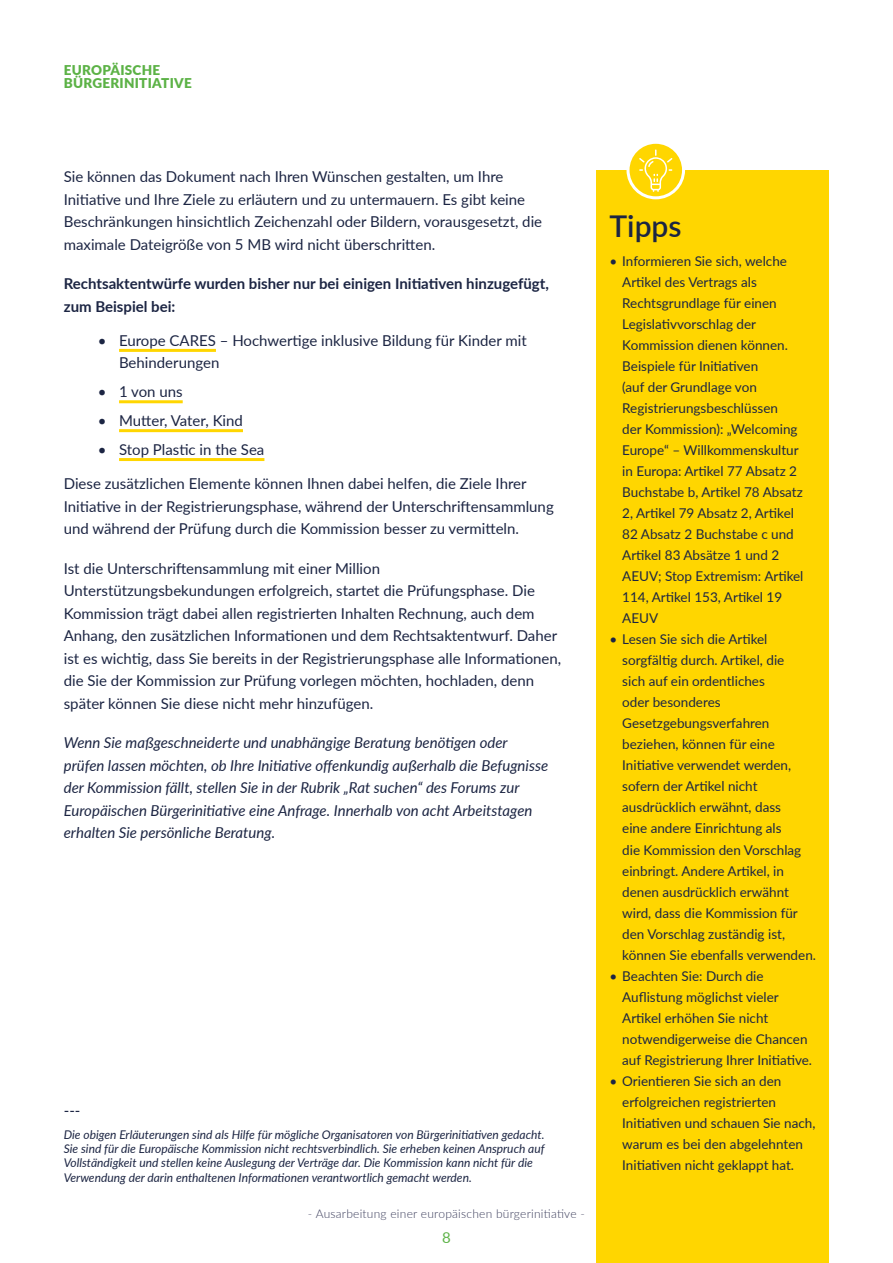
<style>
.page{position:relative;width:893px;height:1263px;background:#fff}
.page>*{position:absolute;margin:0;border:0;box-sizing:border-box;transform-origin:0 0}
.t1{font:600 30px "Lato";color:#1c2543}
.t2{font:15px/22.5px "Lato";color:#1c2543}
.t3{font:italic 15px/22.5px "Lato";color:#1c2543}
.t4{font:700 15px/22.5px "Lato";color:#1c2543}
.t5{font:15px "Lato";color:#5cb246}
.t6{font:13.5px/21px "Lato";color:#1c2543}
.t7{font:900 13.5px/13.5px "Lato";letter-spacing:.02em;color:#5cb246}
.t8{font:italic 12px/14.4px "Lato";color:#1c2543}
.t9{font:300 12px "Lato";letter-spacing:.02em;color:#3c3e5c}
</style>
<div class="page">
<hr style="left:119px;top:349px;width:97px;height:3px;background:#ffd600">
<hr style="left:119px;top:400px;width:64px;height:3px;background:#ffd600">
<hr style="left:119px;top:429px;width:124px;height:3px;background:#ffd600">
<hr style="left:119px;top:458px;width:145px;height:3px;background:#ffd600">
<div style="left:597px;top:170px;width:232px;height:1093px;background:#ffd600"></div>
<svg style="left:628px;top:142px;width:55px;height:56px"></svg>
<div style="left:626px;top:141px;width:59px;height:58px;border:3px solid #fff;border-radius:50%"></div>
<svg style="left:639px;top:149px;width:33px;height:43px"></svg>
<p class="t7" style="left:64px;top:62px;width:129px">EUROPÄISCHE<br>BÜRGERINITIATIVE</p>
<p class="t2" style="left:64px;top:165px;width:480px">Sie können das Dokument nach Ihren Wünschen gestalten, um Ihre Initiative und Ihre Ziele zu erläutern und zu untermauern. Es gibt keine Beschränkungen hinsichtlich Zeichenzahl oder Bildern, vorausgesetzt, die maximale Dateigröße von 5 MB wird nicht überschritten.</p>
<p class="t4" style="left:64px;top:272px;width:487px">Rechtsaktentwürfe wurden bisher nur bei einigen Initiativen hinzugefügt, zum Beispiel bei:</p>
<p class="t2" style="left:119px;top:329px;width:409px;text-indent:-21px">• Europe CARES – Hochwertige inklusive Bildung für Kinder mit<br>Behinderungen</p>
<p class="t2" style="left:98px;top:380px;width:86px">• 1 von uns</p>
<p class="t2" style="left:98px;top:409px;width:147px">• Mutter, Vater, Kind</p>
<p class="t2" style="left:98px;top:438px;width:168px">• Stop Plastic in the Sea</p>
<p class="t2" style="left:64px;top:472px;width:491px">Diese zusätzlichen Elemente können Ihnen dabei helfen, die Ziele Ihrer<br>Initiative in der Registrierungsphase, während der Unterschriftensammlung und während der Prüfung durch die Kommission besser zu vermitteln.</p>
<p class="t2" style="left:64px;top:556px;width:499px">Ist die Unterschriftensammlung mit einer Million Unterstützungsbekundungen erfolgreich, startet die Prüfungsphase. Die Kommission trägt dabei allen registrierten Inhalten Rechnung, auch dem Anhang, den zusätzlichen Informationen und dem Rechtsaktentwurf. Daher ist es wichtig, dass Sie bereits in der Registrierungsphase alle Informationen, die Sie der Kommission zur Prüfung vorlegen möchten, hochladen, denn später können Sie diese nicht mehr hinzufügen.</p>
<p class="t3" style="left:64px;top:731px;width:486px">Wenn Sie maßgeschneiderte und unabhängige Beratung benötigen oder prüfen lassen möchten, ob Ihre Initiative offenkundig außerhalb die Befugnisse der Kommission fällt, stellen Sie in der Rubrik „Rat suchen“ des Forums zur Europäischen Bürgerinitiative eine Anfrage. Innerhalb von acht Arbeitstagen erhalten Sie persönliche Beratung.</p>
<p class="t2" style="left:64px;top:1098px;width:18px">---</p>
<p class="t8" style="left:64px;top:1126px;width:482px">Die obigen Erläuterungen sind als Hilfe für mögliche Organisatoren von Bürgerinitiativen gedacht.<br>Sie sind für die Europäische Kommission nicht rechtsverbindlich. Sie erheben keinen Anspruch auf Vollständigkeit und stellen keine Auslegung der Verträge dar. Die Kommission kann nicht für die Verwendung der darin enthaltenen Informationen verantwortlich gemacht werden.</p>
<p class="t9" style="left:308px;top:1206px;width:278px">- Ausarbeitung einer europäischen bürgerinitiative -</p>
<p class="t5" style="left:442px;top:1227px;width:10px">8</p>
<h1 class="t1" style="left:609px;top:204px;width:74px">Tipps</h1>
<p class="t6" style="left:622px;top:250px;width:183px;text-indent:-13px">• Informieren Sie sich, welche<br>Artikel des Vertrags als<br>Rechtsgrundlage für einen<br>Legislativvorschlag der<br>Kommission dienen können.<br>Beispiele für Initiativen<br>(auf der Grundlage von<br>Registrierungsbeschlüssen<br>der Kommission): „Welcoming<br>Europe“ – Willkommenskultur in Europa: Artikel 77 Absatz 2<br>Buchstabe b, Artikel 78 Absatz<br>2, Artikel 79 Absatz 2, Artikel<br>82 Absatz 2 Buchstabe c und<br>Artikel 83 Absätze 1 und 2<br>AEUV; Stop Extremism: Artikel<br>114, Artikel 153, Artikel 19<br>AEUV</p>
<p class="t6" style="left:622px;top:628px;width:195px;text-indent:-13px">• Lesen Sie sich die Artikel sorgfältig durch. Artikel, die<br>sich auf ein ordentliches<br>oder besonderes<br>Gesetzgebungsverfahren beziehen, können für eine<br>Initiative verwendet werden, sofern der Artikel nicht ausdrücklich erwähnt, dass<br>eine andere Einrichtung als<br>die Kommission den Vorschlag einbringt. Andere Artikel, in denen ausdrücklich erwähnt wird, dass die Kommission für den Vorschlag zuständig ist, können Sie ebenfalls verwenden.</p>
<p class="t6" style="left:622px;top:964px;width:191px;text-indent:-13px">• Beachten Sie: Durch die<br>Auflistung möglichst vieler<br>Artikel erhöhen Sie nicht notwendigerweise die Chancen auf Registrierung Ihrer Initiative.</p>
<p class="t6" style="left:622px;top:1069px;width:195px;text-indent:-13px">• Orientieren Sie sich an den erfolgreichen registrierten<br>Initiativen und schauen Sie nach, warum es bei den abgelehnten<br>Initiativen nicht geklappt hat.</p>
</div>
